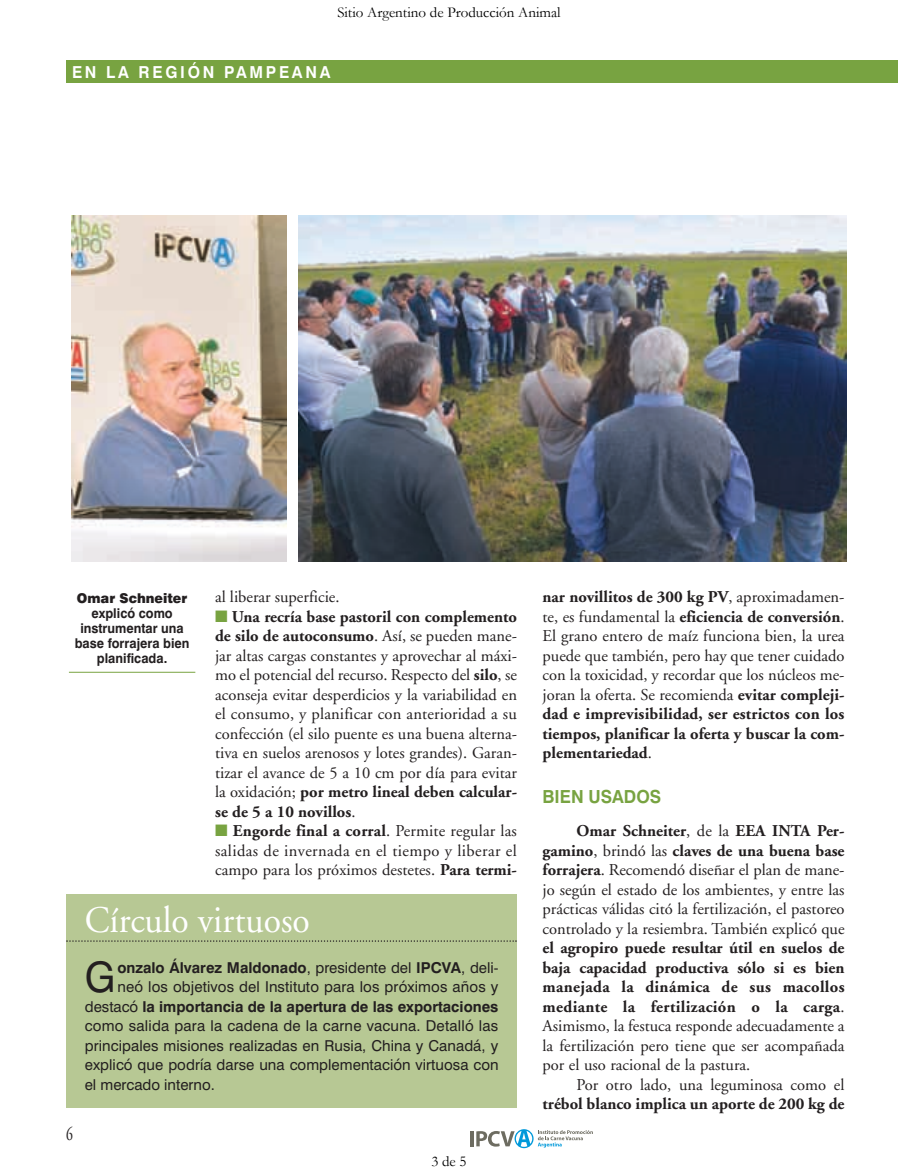
<style>
.page{position:relative;width:898px;height:1175px;background:#fff}
.page>*{position:absolute;margin:0;border:0;box-sizing:border-box;transform-origin:0 0}
.t1{font:42.15px "Swiss 721 BT";color:#231f20;scale:.95 1}
.t2{font:37.5px "Adobe Garamond";color:#fff;scale:.95 1}
.t3{font:19.5px "Adobe Garamond";color:#231f20;scale:.7 1}
.t4{font:700 18px "Swiss 721 BT";color:#78a341;scale:.95 1}
.t5{font:16.5px/19.5px "Adobe Garamond";color:#231f20;text-align:justify}
.t6{font:700 16.5px/19.5px "Adobe Garamond";letter-spacing:.02em;color:#231f20;text-align:justify}
.t7{font:700 16.5px "Adobe Garamond";color:#231f20}
.t8{font:700 16.5px "Swiss 721 BT";letter-spacing:.17em;color:#fff;scale:.95 1}
.t9{font:15px "Swiss 721 BT";letter-spacing:.005em;color:#231f20}
.t10{font:700 15px "Swiss 721 BT";color:#231f20}
.t11{font:15px "Garamond";color:#000}
.t12{font:700 13.5px/15px "Swiss 721 BT";color:#231f20;text-align:center;scale:.95 1}
.t13{font:900 13.5px "Swiss 721 BT";color:#231f20;scale:.95 1}
.s1{color:#78a341}
.s2{font-weight:700}
.s3{font-weight:400}
</style>
<div class="page">
<img style="left:66px;top:60px;width:832px;height:1089px">
<p class="t11" style="left:337px;top:3px;width:225px">Sitio Argentino de Producción Animal</p>
<p class="t8" style="left:72px;top:66px;width:273px">EN LA REGIÓN PAMPEANA</p>
<p class="t13" style="left:77px;top:593px;width:118px">Omar Schneiter</p>
<p class="t12" style="left:75px;top:607px;width:122px">explicó como instrumentar una base forrajera bien planificada.</p>
<p class="t5" style="left:215px;top:588px;width:126px">al liberar superficie.</p>
<p class="t5" style="left:215px;top:608px;width:304px"><span class="s1">■</span> <span class="s2">Una recría base pastoril con complemento de silo de autoconsumo</span>. Así, se pueden mane&shy;jar altas cargas constantes y aprovechar al máxi&shy;mo el potencial del recurso. Respecto del <span class="s2">silo</span>, se aconseja evitar desperdicios y la variabilidad en el consumo, y planificar con anterioridad a su confección (el silo puente es una buena alterna&shy;tiva en suelos arenosos y lotes grandes). Garan&shy;tizar el avance de 5 a 10 cm por día para evitar la oxidación; <span class="s2">por metro lineal deben calcular&shy;se de 5 a 10 novillos</span>.</p>
<p class="t5" style="left:215px;top:822px;width:303px"><span class="s1">■</span> <span class="s2">Engorde final a corral</span>. Permite regular las salidas de invernada en el tiempo y liberar el campo para los próximos destetes. <span class="s2">Para termi-</span></p>
<h2 class="t2" style="left:85px;top:904px;width:238px">Círculo virtuoso</h2>
<h1 class="t1" style="left:85px;top:961px;width:34px">G</h1>
<p class="t10" style="left:117px;top:961px;width:383px">onzalo Álvarez Maldonado<span class="s3">, presidente del</span> IPCVA<span class="s3">, deli-</span></p>
<p class="t9" style="left:117px;top:981px;width:382px">neó los objetivos del Instituto para los próximos años y</p>
<p class="t10" style="left:85px;top:1000px;width:415px"><span class="s3">destacó</span> la importancia de la apertura de las exportaciones</p>
<p class="t9" style="left:85px;top:1020px;width:415px">como salida para la cadena de la carne vacuna. Detalló las</p>
<p class="t9" style="left:85px;top:1039px;width:415px">principales misiones realizadas en Rusia, China y Canadá, y</p>
<p class="t9" style="left:85px;top:1059px;width:415px">explicó que podría darse una complementación virtuosa con</p>
<p class="t9" style="left:85px;top:1078px;width:132px">el mercado interno.</p>
<p class="t3" style="left:66px;top:1125px;width:11px">6</p>
<p class="t11" style="left:431px;top:1151px;width:37px">3 de 5</p>
<p class="t5" style="left:543px;top:588px;width:303px"><span class="s2">nar novillitos de 300 kg PV</span>, aproximadamen&shy;te, es fundamental la <span class="s2">eficiencia de conversión</span>.<br>El grano entero de maíz funciona bien, la urea puede que también, pero hay que tener cuidado con la toxicidad, y recordar que los núcleos me&shy;joran la oferta. Se recomienda <span class="s2">evitar compleji&shy;dad e imprevisibilidad, ser estrictos con los tiempos, planificar la oferta y buscar la com&shy;plementariedad</span>.</p>
<p class="t4" style="left:542px;top:790px;width:126px">BIEN USADOS</p>
<p class="t5" style="left:542px;top:822px;width:304px;text-indent:34px"><span class="s2">Omar Schneiter</span>, de la <span class="s2">EEA INTA Per&shy;gamino</span>, brindó las <span class="s2">claves de una buena base forrajera</span>. Recomendó diseñar el plan de mane&shy;jo según el estado de los ambientes, y entre las prácticas válidas citó la fertilización, el pastoreo controlado y la resiembra. También explicó que</p>
<p class="t6" style="left:542px;top:939px;width:304px">el agropiro puede resultar útil en suelos de baja capacidad productiva sólo si es bien manejada la dinámica de sus macollos mediante la fertilización o la carga<span class="s3">.<br>Asimismo, la festuca responde adecuadamente a la fertilización pero tiene que ser acompañada por el uso racional de la pastura.</span></p>
<p class="t5" style="left:576px;top:1076px;width:269px">Por otro lado, una leguminosa como el</p>
<p class="t7" style="left:542px;top:1097px;width:303px">trébol blanco implica un aporte de 200 kg de</p>
</div>
